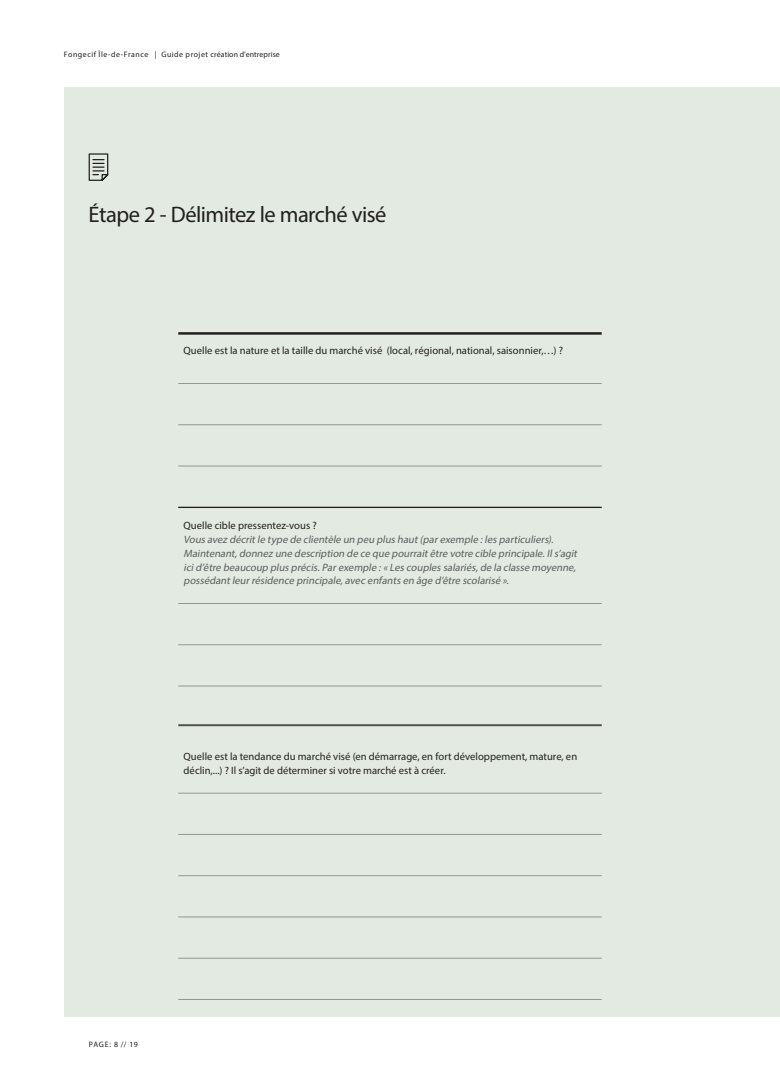
<style>
.page{position:relative;width:780px;height:1088px;background:#fff}
.page>*{position:absolute;margin:0;border:0;box-sizing:border-box;transform-origin:0 0}
.t1{font:22.5px "Myriad Pro";letter-spacing:-.025em;color:#231f20}
.t2{font:italic 10.62px/13.8px "Myriad Pro";color:#5a5e5f}
.t3{font:10.62px/13.8px "Myriad Pro";color:#231f20}
.t4{font:7.88px "Myriad Pro";letter-spacing:.06em;color:#231f20}
</style>
<div class="page">
<div style="left:7px;top:7px;width:773px;height:1010px;background:#e3eae1"></div>
<div style="left:7px;top:7px;width:57px;height:1074px;background:#fff"></div>
<div style="left:7px;top:7px;width:773px;height:80px;background:#fff"></div>
<svg style="left:88px;top:153px;width:21px;height:28px"></svg>
<hr style="left:178px;top:383px;width:423px;height:1px;background:#939598">
<hr style="left:178px;top:424px;width:423px;height:1px;background:#939598">
<hr style="left:178px;top:466px;width:423px;height:1px;background:#939598">
<hr style="left:178px;top:603px;width:423px;height:1px;background:#939598">
<hr style="left:178px;top:644px;width:423px;height:1px;background:#939598">
<hr style="left:178px;top:686px;width:423px;height:1px;background:#939598">
<hr style="left:178px;top:793px;width:423px;height:1px;background:#939598">
<hr style="left:178px;top:834px;width:423px;height:1px;background:#939598">
<hr style="left:178px;top:875px;width:423px;height:1px;background:#939598">
<hr style="left:178px;top:916px;width:423px;height:1px;background:#939598">
<hr style="left:178px;top:958px;width:423px;height:1px;background:#939598">
<hr style="left:178px;top:999px;width:423px;height:1px;background:#939598">
<hr style="left:178px;top:332px;width:423px;height:3px;background:#231f20">
<hr style="left:178px;top:507px;width:423px;height:1px;background:#231f20">
<hr style="left:178px;top:724px;width:423px;height:2px;background:#231f20">
<p class="t4" style="left:64px;top:49px;width:217px">Fongecif Île-de-France | Guide projet création d’entreprise</p>
<h1 class="t1" style="left:89px;top:201px;width:299px">Étape 2 - Délimitez le marché visé</h1>
<p class="t3" style="left:183px;top:343px;width:381px">Quelle est la nature et la taille du marché visé (local, régional, national, saisonnier,…) ?</p>
<p class="t3" style="left:183px;top:519px;width:134px">Quelle cible pressentez-vous ?</p>
<p class="t2" style="left:183px;top:532px;width:397px">Vousavez décritle type de clientèle un peu plushaut(parexemple :lesparticuliers).<br>Maintenant,donnez une description de ce que pourraitêtre votre cible principale.Ils’agit icid’être beaucoup plusprécis.Parexemple :« Lescouplessalariés,de la classe moyenne, possédantleurrésidence principale,avec enfantsen âge d’être scolarisé ».</p>
<p class="t3" style="left:183px;top:750px;width:395px">Quelle est la tendance du marché visé (en démarrage, en fort développement, mature, en déclin,...) ? Il s’agit de déterminer si votre marché est à créer.</p>
<p class="t4" style="left:89px;top:1039px;width:51px">PAGE: 8 // 19</p>
</div>
